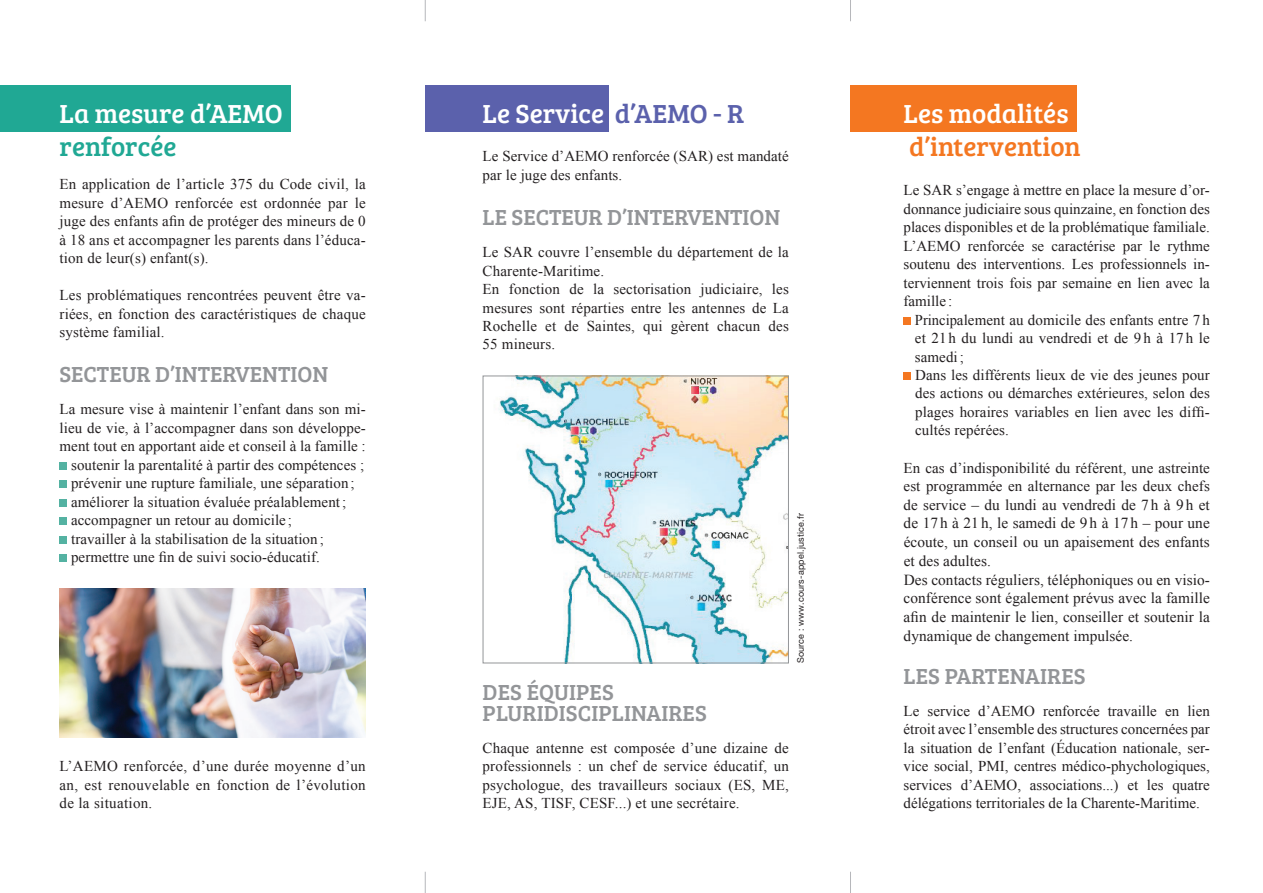
<style>
.page{position:relative;width:1263px;height:893px;background:#fff}
.page>*{position:absolute;margin:0;border:0;box-sizing:border-box;transform-origin:0 0}
.t1{font:27px "Bree Serif";color:#fff}
.t2{font:27px "Bree Serif";color:#f47721}
.t3{font:27px "Bree Serif";color:#20a894}
.t4{font:22.5px/21px "Bree Serif";color:#939598}
.t5{font:15.3px/18.8px "Times New Roman";letter-spacing:.005em;color:#231f20}
.t6{font:15px/18.5px "Times New Roman";letter-spacing:.005em;color:#231f20;text-align:justify}
.t7{font:9px "Helvetica Neue";letter-spacing:.02em;color:#231f20}
.s1{color:#5b61ac}
.s2{font-size:15px}
</style>
<div class="page">
<div style="left:425px;top:85px;width:184px;height:47px;background:#5b61ac"></div>
<div style="left:850px;top:85px;width:227px;height:47px;background:#f47721"></div>
<div style="left:0;top:85px;width:290px;height:47px;background:#20a894"></div>
<svg style="left:425px;top:872px;width:1px;height:21px"></svg>
<svg style="left:425px;top:0;width:1px;height:21px"></svg>
<svg style="left:850px;top:872px;width:1px;height:21px"></svg>
<svg style="left:850px;top:0;width:1px;height:21px"></svg>
<div style="left:60px;top:462px;width:7px;height:8px;background:#54b2a2"></div>
<div style="left:60px;top:480px;width:7px;height:8px;background:#54b2a2"></div>
<div style="left:60px;top:499px;width:7px;height:8px;background:#54b2a2"></div>
<div style="left:60px;top:517px;width:7px;height:8px;background:#54b2a2"></div>
<div style="left:60px;top:536px;width:7px;height:7px;background:#54b2a2"></div>
<div style="left:60px;top:554px;width:7px;height:8px;background:#54b2a2"></div>
<img style="left:60px;top:589px;width:306px;height:149px">
<div style="left:904px;top:317px;width:7px;height:8px;background:#f47721"></div>
<div style="left:904px;top:372px;width:7px;height:8px;background:#f47721"></div>
<img style="left:499px;top:378px;width:288px;height:283px">
<div style="left:483px;top:376px;width:306px;height:287px;border:1px solid #939598"></div>
<h1 class="t1" style="left:60px;top:94px;width:225px">La mesure d’AEMO</h1>
<h1 class="t3" style="left:60px;top:127px;width:119px">renforcée</h1>
<p class="t6" style="left:60px;top:175px;width:308px">En application de l’article 375 du Code civil, la mesure d’AEMO renforcée est ordonnée par le juge des enfants afin de protéger des mineurs de 0 à 18 ans et accompagner les parents dans l’éduca&shy;tion de leur(s) enfant(s).</p>
<p class="t6" style="left:60px;top:286px;width:308px">Les problématiques rencontrées peuvent être va&shy;riées, en fonction des caractéristiques de chaque système familial.</p>
<h2 class="t4" style="left:60px;top:363px;width:270px">SECTEUR D’INTERVENTION</h2>
<p class="t6" style="left:60px;top:400px;width:308px">La mesure vise à maintenir l’enfant dans son mi-</p>
<p class="t6" style="left:60px;top:418px;width:308px">lieu de vie, à l’accompagner dans son développe-</p>
<p class="t6" style="left:60px;top:437px;width:308px">ment tout en apportant aide et conseil à la famille :</p>
<p class="t6" style="left:71px;top:455px;width:295px">soutenir la parentalité à partir des compétences ;</p>
<p class="t6" style="left:71px;top:474px;width:285px">prévenir une rupture familiale, une séparation ;</p>
<p class="t6" style="left:71px;top:492px;width:277px">améliorer la situation évaluée préalablement;</p>
<p class="t6" style="left:71px;top:511px;width:223px">accompagner un retour au domicile ;</p>
<p class="t6" style="left:71px;top:529px;width:254px">travailler à la stabilisation de la situation ;</p>
<p class="t6" style="left:71px;top:547px;width:250px">permettre une fin de suivi socio-éducatif.</p>
<p class="t6" style="left:60px;top:757px;width:308px">L’AEMO renforcée, d’une durée moyenne d’un an, est renouvelable en fonction de l’évolution de la situation.</p>
<h1 class="t1" style="left:483px;top:94px;width:263px">Le Service <span class="s1">d’AEMO - R</span></h1>
<p class="t6" style="left:483px;top:147px;width:308px">Le Service d’AEMO renforcée (SAR) est mandaté</p>
<p class="t6" style="left:483px;top:165px;width:141px">par le juge des enfants.</p>
<h2 class="t4" style="left:483px;top:206px;width:299px">LE SECTEUR D’INTERVENTION</h2>
<p class="t6" style="left:483px;top:243px;width:308px;text-align:left">Le SAR couvre l’ensemble du département de la Charente-Maritime.<br>En fonction de la sectorisation judiciaire, les mesures sont réparties entre les antennes de La Rochelle et de Saintes, qui gèrent chacun des 55 mineurs.</p>
<h2 class="t4" style="left:483px;top:680px;width:226px">DES ÉQUIPES<br>PLURIDISCIPLINAIRES</h2>
<p class="t6" style="left:483px;top:738px;width:308px">Chaque antenne est composée d’une dizaine de professionnels : un chef de service éducatif, un psychologue, des travailleurs sociaux (ES, ME, EJE, AS, TISF, CESF...) et une secrétaire.</p>
<p class="t7" style="left:794px;top:663px;width:152px;rotate:-90deg">Source : www.cours-appel.justice.fr</p>
<h1 class="t1" style="left:904px;top:94px;width:166px">Les modalités</h1>
<h1 class="t2" style="left:909px;top:127px;width:173px">d’intervention</h1>
<p class="t6" style="left:904px;top:181px;width:308px">Le SAR s’engage à mettre en place la mesure d’or&shy;donnance judiciaire sous quinzaine, en fonction des places disponibles et de la problématique familiale.<br>L’AEMO renforcée se caractérise par le rythme soutenu des interventions. Les professionnels in&shy;terviennent trois fois par semaine en lien avec la famille :</p>
<p class="t6" style="left:915px;top:310px;width:296px;text-align:left">Principalement au domicile des enfants entre 7 h et 21 h du lundi au vendredi et de 9 h à 17 h le samedi;<br>Dans les différents lieux de vie des jeunes pour des actions ou démarches extérieures, selon des plages horaires variables en lien avec les diffi&shy;cultés repérées.</p>
<p class="t6" style="left:904px;top:458px;width:308px">En cas d’indisponibilité du référent, une astreinte est programmée en alternance par les deux chefs</p>
<p class="t5" style="left:904px;top:495px;width:308px"><span class="s2">de servic</span>e – du lundi au vendredi de 7 h à 9 h et de 17 h à 21 h, le samedi de 9 h à 17 h – pour une écoute, un conseil ou un apaisement des enfants et des adultes.<br>Des contacts réguliers, téléphoniques ou en visio&shy;conférence sont également prévus avec la famille afin de maintenir le lien, conseiller et soutenir la dynamique de changement impulsée.</p>
<h2 class="t4" style="left:904px;top:664px;width:184px">LES PARTENAIRES</h2>
<p class="t6" style="left:904px;top:701px;width:308px">Le service d’AEMO renforcée travaille en lien étroit avec l’ensemble des structures concernées par la situation de l’enfant (Éducation nationale, ser&shy;vice social, PMI, centres médico-phychologiques, services d’AEMO, associations...) et les quatre délégations territoriales de la Charente-Maritime.</p>
</div>
